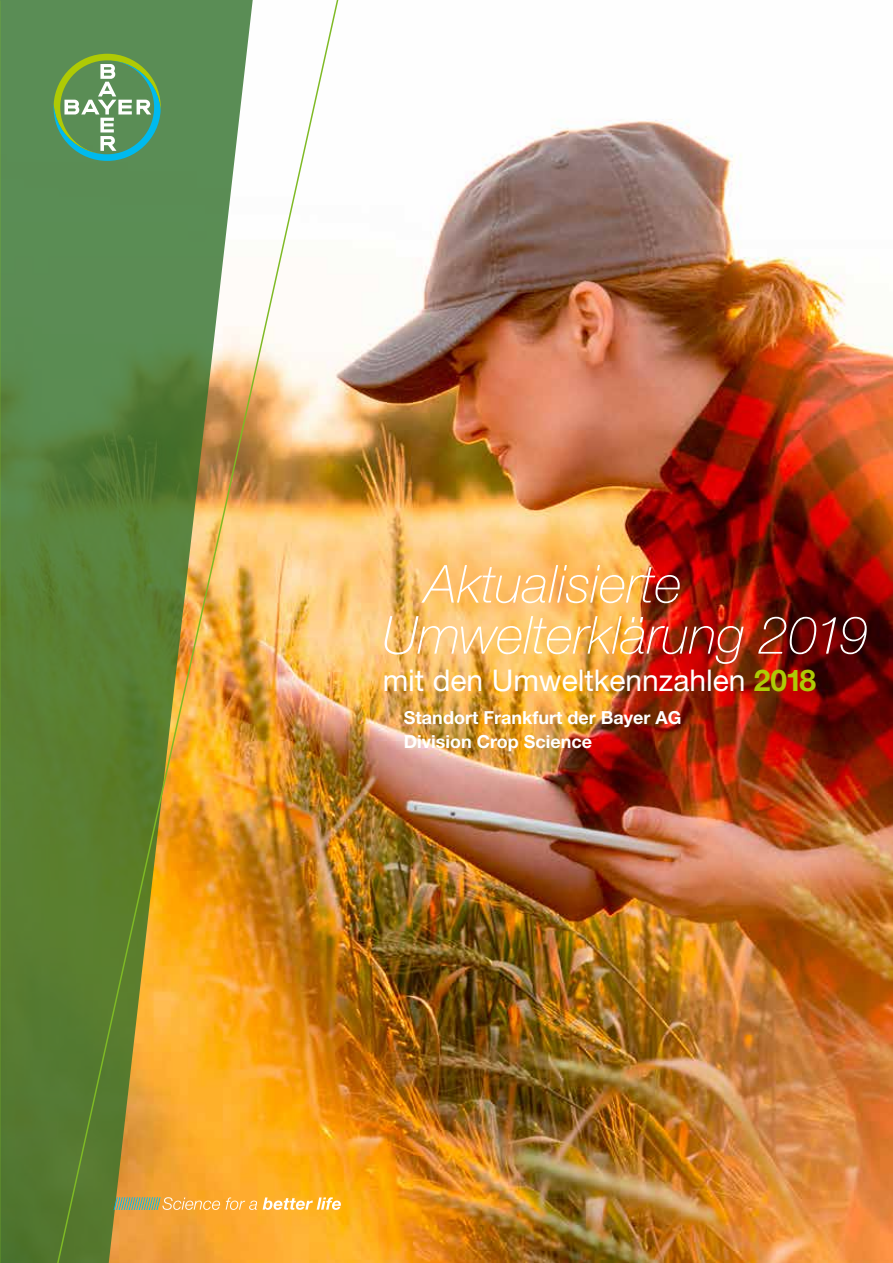
<style>
.page{position:relative;width:893px;height:1263px;background:#fff}
.page>*{position:absolute;margin:0;border:0;box-sizing:border-box;transform-origin:0 0}
.t1{font:italic 100 52.5px "Helvetica Neue";color:#fff}
.t2{font:30px "Helvetica Neue";color:#fff}
.t3{font:700 18px/24px "Helvetica Neue";color:#fff}
.s1{font-weight:700;color:#afca05}
</style>
<div class="page">
<img style="left:344px;top:119px;width:549px;height:1144px">
<svg style="left:0;top:0;width:51px;height:1263px;background:#58823e"></svg>
<img style="left:51px;top:0;width:293px;height:1263px">
<h1 class="t1" style="left:425px;top:554px;width:258px">Aktualisierte</h1>
<h1 class="t1" style="left:383px;top:605px;width:487px">Umwelterklärung 2019</h1>
<h2 class="t2" style="left:383px;top:663px;width:435px">mit den Umweltkennzahlen <span class="s1">2018</span></h2>
<p class="t3" style="left:404px;top:705px;width:279px">Standort Frankfurt der Bayer AG<br>Division Crop Science</p>
</div>
